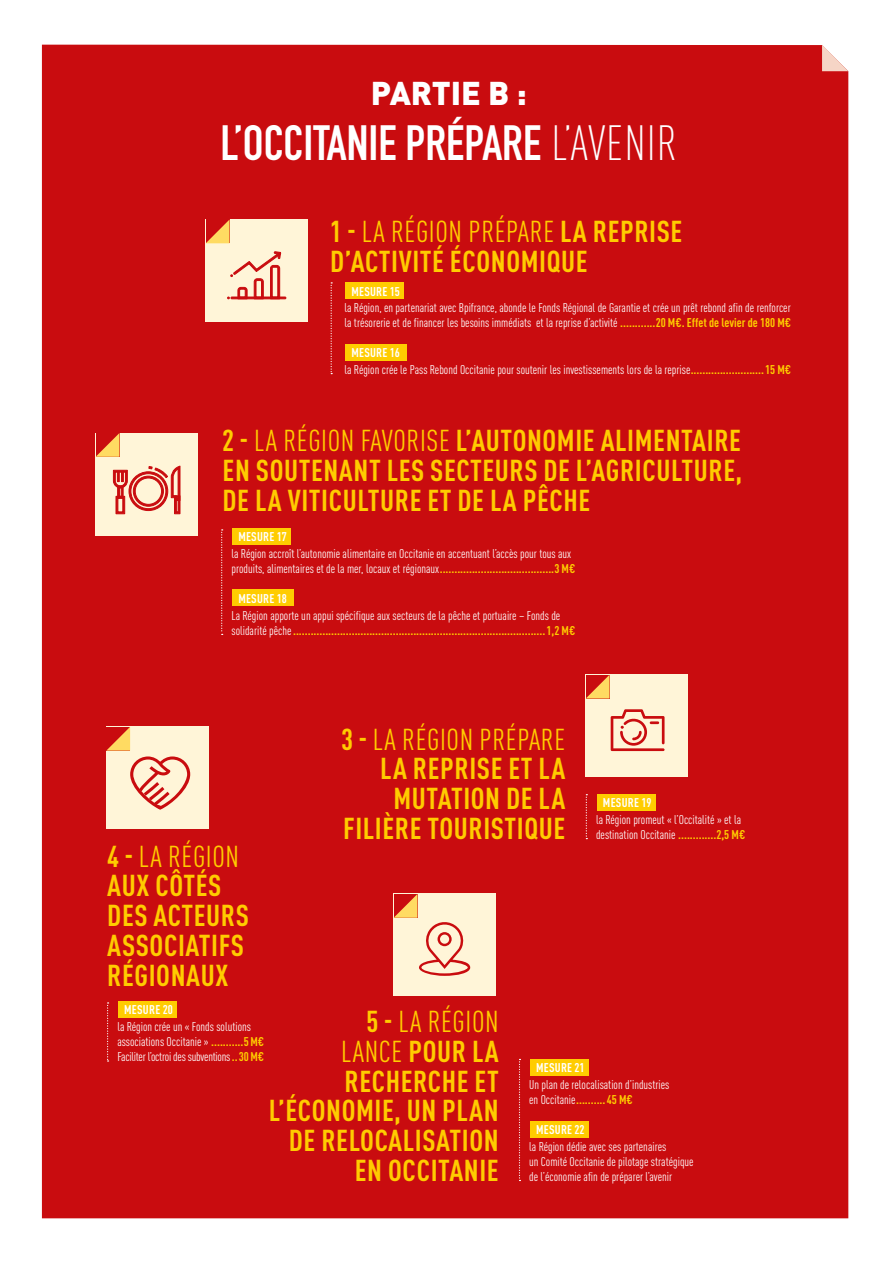
<style>
.page{position:relative;width:893px;height:1263px;background:#fff}
.page>*{position:absolute;margin:0;border:0;box-sizing:border-box;transform-origin:0 0}
.t1{font:700 48.75px "DIN Condensed";color:#fff}
.t2{font:900 32.55px "DIN Pro";color:#fff}
.t3{font:700 condensed 29.85px/29.8px "DIN Pro";letter-spacing:.02em;color:#fc0;text-align:right}
.t4{font:condensed 12.6px/15px "DIN Pro";color:#fff}
.t5{font:700 condensed 12.6px/15px "DIN Pro";color:#fc0}
.t6{font:700 condensed 12.6px "DIN Pro";letter-spacing:.02em;color:#fff}
.s1{font-family:"DIN Pro";font-weight:300;font-stretch:condensed}
.s2{font-weight:400}
.s3{font-weight:700;color:#fc0}
.s4{font-weight:700}
.s5{font-weight:400;color:#fff}
</style>
<div class="page">
<div style="left:42px;top:45px;width:806px;height:1173px;background:#c90c0f"></div>
<svg style="left:822px;top:45px;width:26px;height:26px"></svg>
<svg style="left:586px;top:794px;width:1px;height:45px"></svg>
<div style="left:597px;top:794px;width:59px;height:16px;background:#fc0"></div>
<svg style="left:221px;top:529px;width:2px;height:106px"></svg>
<div style="left:233px;top:528px;width:58px;height:16px;background:#fc0"></div>
<div style="left:233px;top:590px;width:61px;height:16px;background:#fc0"></div>
<div style="left:346px;top:345px;width:61px;height:16px;background:#fc0"></div>
<svg style="left:331px;top:282px;width:1px;height:92px"></svg>
<div style="left:346px;top:282px;width:58px;height:17px;background:#fc0"></div>
<div style="left:206px;top:219px;width:102px;height:103px;background:#fff5d8"></div>
<svg style="left:206px;top:219px;width:24px;height:24px"></svg>
<div style="left:231px;top:297px;width:55px;height:2px;border:1px solid #c90c0f"></div>
<svg style="left:227px;top:251px;width:54px;height:48px"></svg>
<div style="left:96px;top:433px;width:102px;height:102px;background:#fff5d8"></div>
<svg style="left:96px;top:433px;width:84px;height:81px"></svg>
<svg style="left:107px;top:1002px;width:2px;height:59px"></svg>
<div style="left:118px;top:1001px;width:59px;height:16px;background:#fc0"></div>
<div style="left:106px;top:727px;width:102px;height:102px;background:#fff5d8"></div>
<svg style="left:106px;top:727px;width:84px;height:83px"></svg>
<svg style="left:519px;top:1059px;width:1px;height:122px"></svg>
<div style="left:530px;top:1059px;width:59px;height:16px;background:#fc0"></div>
<div style="left:530px;top:1121px;width:59px;height:17px;background:#fc0"></div>
<div style="left:394px;top:894px;width:102px;height:102px;background:#fff5d8"></div>
<svg style="left:394px;top:894px;width:76px;height:82px"></svg>
<div style="left:586px;top:675px;width:102px;height:102px;background:#fff5d8"></div>
<svg style="left:586px;top:675px;width:23px;height:23px"></svg>
<svg style="left:611px;top:709px;width:53px;height:42px"></svg>
<h2 class="t2" style="left:371px;top:66px;width:157px">PARTIE B :</h2>
<h1 class="t1" style="left:220px;top:110px;width:458px">L’OCCITANIE PRÉPARE <span class="s1">L’AVENIR</span></h1>
<h3 class="t3" style="left:330px;top:214px;width:354px;text-align:left">1 - <span class="s2">LA RÉGION PRÉPARE</span> LA REPRISE<br>D’ACTIVITÉ ÉCONOMIQUE</h3>
<p class="t6" style="left:351px;top:282px;width:50px">MESURE 15</p>
<p class="t4" style="left:344px;top:299px;width:448px">la Région, en partenariat avec Bpifrance, abonde le Fonds Régional de Garantie et crée un prêt rebond afin de renforcer la trésorerie et de financer les besoins immédiats et la reprise d’activité <span class="s3">............20 M€. Effet de levier de 180 M€</span></p>
<p class="t4" style="left:344px;top:344px;width:448px;line-height:16.8px;text-indent:7px"><span class="s4">MESURE 16<br></span>la Région crée le Pass Rebond Occitanie pour soutenir les investissements lors de la reprise<span class="s3">.........................15 M€</span></p>
<h3 class="t3" style="left:222px;top:423px;width:521px;text-align:justify">2 - <span class="s2">LA RÉGION FAVORISE</span> L’AUTONOMIE ALIMENTAIRE EN SOUTENANT LES SECTEURS DE L’AGRICULTURE, DE LA VITICULTURE ET DE LA PÊCHE</h3>
<p class="t6" style="left:238px;top:527px;width:50px">MESURE 17</p>
<p class="t4" style="left:231px;top:545px;width:345px">la Région accroît l’autonomie alimentaire en Occitanie en accentuant l’accès pour tous aux produits, alimentaires et de la mer, locaux et régionaux<span class="s3">.......................................3 M€</span></p>
<p class="t6" style="left:238px;top:589px;width:50px">MESURE 18</p>
<p class="t5" style="left:231px;top:607px;width:345px"><span class="s5">La Région apporte un appui spécifique aux secteurs de la pêche et portuaire – Fonds de solidarité pêche</span>......................................................................................1,2 M€</p>
<h3 class="t3" style="left:341px;top:721px;width:226px">3 - <span class="s2">LA RÉGION PRÉPARE<br></span>LA REPRISE ET LA<br>MUTATION DE LA<br>FILIÈRE TOURISTIQUE</h3>
<p class="t6" style="left:603px;top:793px;width:50px">MESURE 19</p>
<p class="t4" style="left:596px;top:811px;width:151px">la Région promeut « l’Occitalité » et la destination Occitanie <span class="s3">.............2,5 M€</span></p>
<h3 class="t3" style="left:107px;top:838px;width:143px;text-align:left">4 - <span class="s2">LA RÉGION<br></span>AUX CÔTÉS<br>DES ACTEURS<br>ASSOCIATIFS<br>RÉGIONAUX</h3>
<p class="t6" style="left:124px;top:1000px;width:50px">MESURE 20</p>
<p class="t4" style="left:117px;top:1018px;width:148px">la Région crée un « Fonds solutions associations Occitanie » <span class="s3">...........5M€<br></span>Faciliter l’octroi des subventions<span class="s3">..30M€</span></p>
<h3 class="t3" style="left:269px;top:1004px;width:231px">5 - <span class="s2">LA RÉGION<br>LANCE</span> POUR LA<br>RECHERCHE ET<br>L’ÉCONOMIE, UN PLAN<br>DE RELOCALISATION<br>EN OCCITANIE</h3>
<p class="t6" style="left:536px;top:1058px;width:50px">MESURE 21</p>
<p class="t4" style="left:529px;top:1076px;width:142px">Un plan de relocalisation d’industries en Occitanie<span class="s3">..........45 M€</span></p>
<p class="t6" style="left:536px;top:1120px;width:50px">MESURE 22</p>
<p class="t4" style="left:529px;top:1138px;width:166px">la Région dédie avec ses partenaires<br>un Comité Occitanie de pilotage stratégique de l’économie afin de préparer l’avenir</p>
</div>
